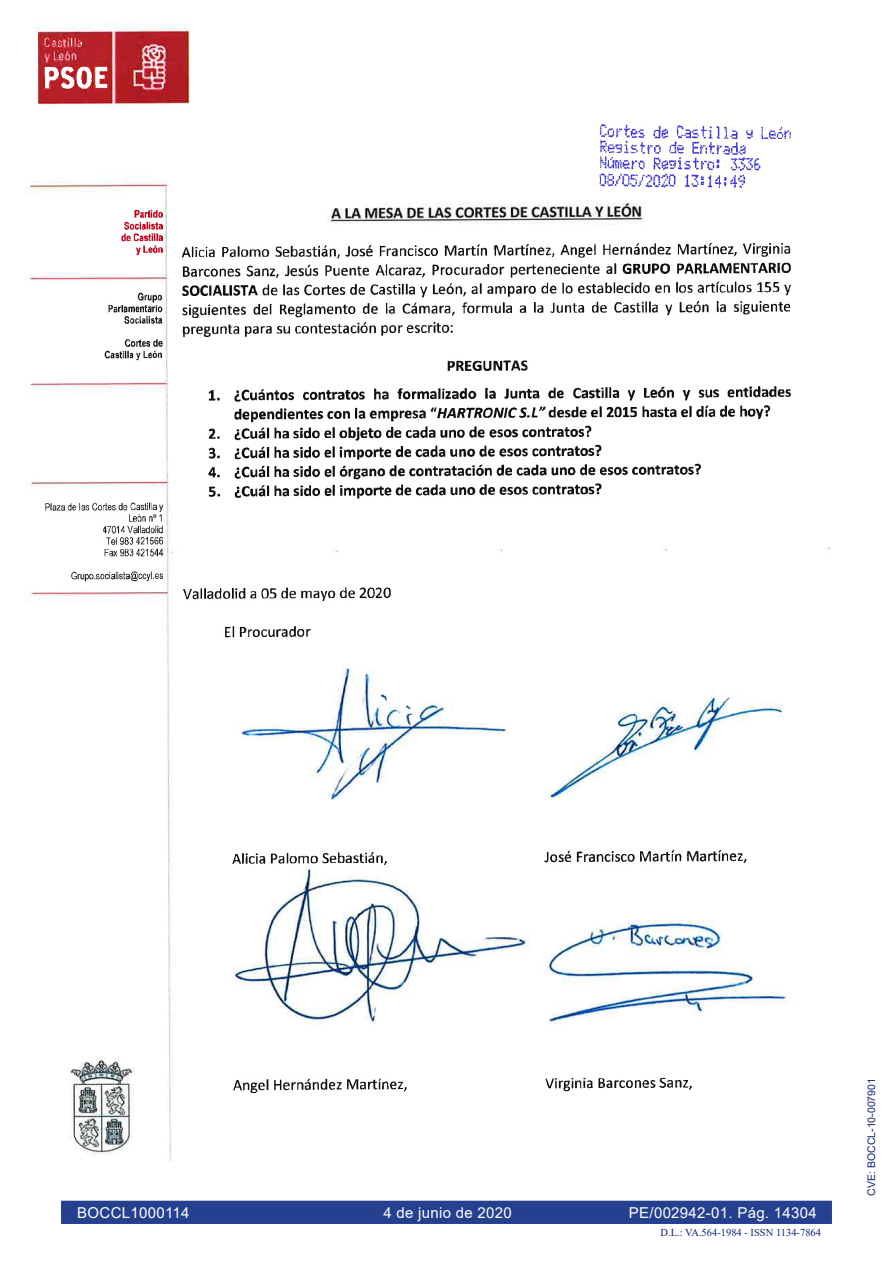
<style>
.page{position:relative;width:893px;height:1263px;background:#fff}
.page>*{position:absolute;margin:0;border:0;box-sizing:border-box;transform-origin:0 0}
.E_CVE{font:15px "Arial";letter-spacing:.02em;color:#fff}
.t1{font:10.5px "Times New Roman";color:#132477}
.t2{font:10.5px "Arial";color:#132477}
</style>
<div class="page">
<div style="left:60px;top:1200px;width:773px;height:25px;background:#25408f"></div>
<div style="left:60px;top:1199px;width:773px;height:26px;border:2px solid #fff"></div>
<img style="left:25px;top:22px;width:808px;height:1178px">
<img style="left:45px;top:38px;width:63px;height:51px">
<img style="left:122px;top:211px;width:41px;height:33px">
<img style="left:598px;top:125px;width:194px;height:63px">
<img style="left:45px;top:244px;width:747px;height:848px">
<img style="left:382px;top:694px;width:32px;height:30px">
<svg style="left:357px;top:913px;width:8px;height:5px"></svg>
<p class="E_CVE" style="left:77px;top:1202px;width:114px">BOCCL1000114</p>
<p class="E_CVE" style="left:383px;top:1202px;width:130px">4 de junio de 2020</p>
<p class="E_CVE" style="left:629px;top:1202px;width:189px">PE/002942-01. Pág. 14304</p>
<p class="t1" style="left:661px;top:1225px;width:162px">D.L.: VA.564-1984 - ISSN 1134-7864</p>
<p class="t2" style="left:864px;top:1195px;width:119px;rotate:-90deg">CVE: BOCCL-10-007901</p>
</div>
